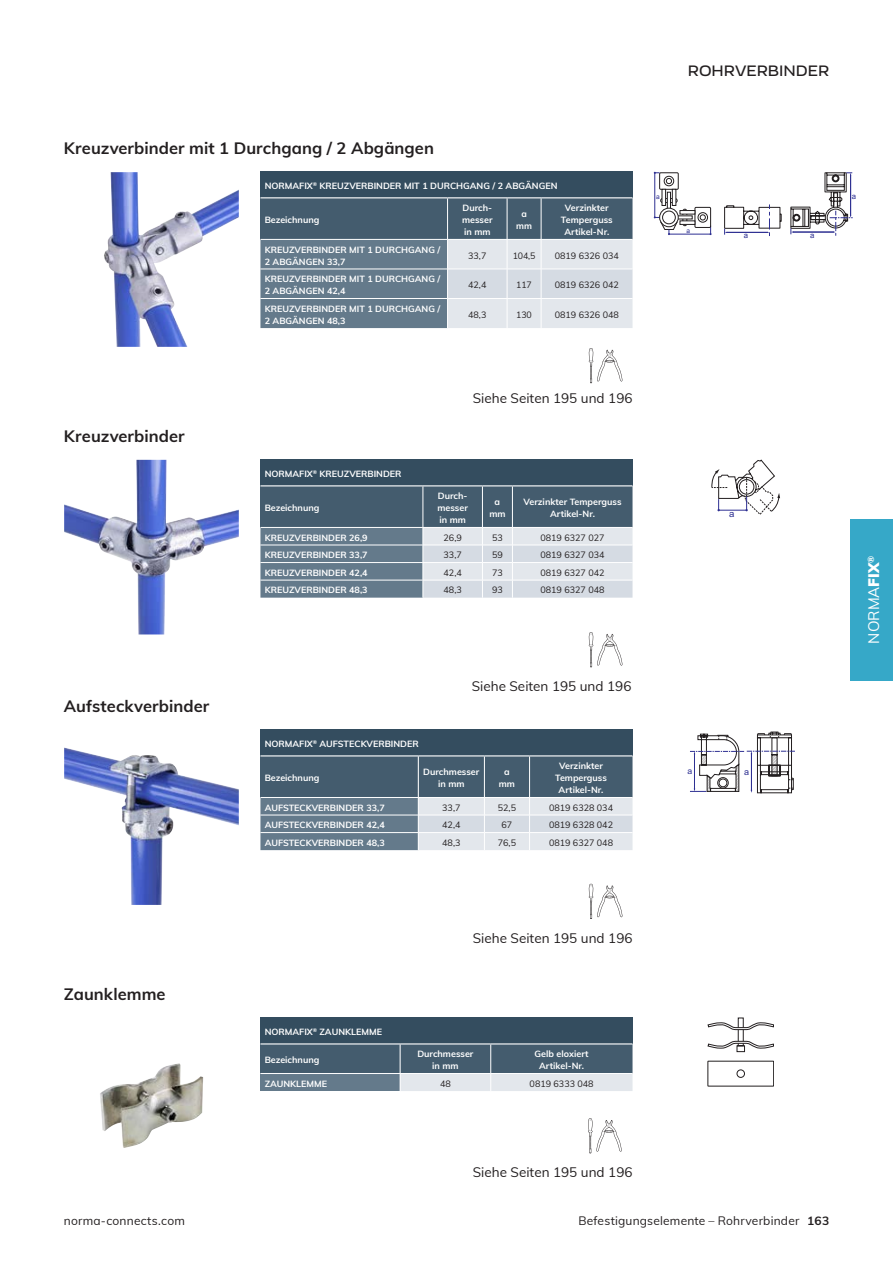
<style>
.page{position:relative;width:893px;height:1263px;background:#fff}
.page>*{position:absolute;margin:0;border:0;box-sizing:border-box;transform-origin:0 0}
.Headlines___level_03{font:700 16.5px "Muli";letter-spacing:.005em;color:#231f20}
.t1{font:600 15px "Nizzoli";color:#231f20}
.t2{font:15px "Muli";color:#fff}
.t3{font:13.5px "Muli";color:#231f20}
.t4{font:12px "Muli";letter-spacing:.015em;color:#231f20}
.t5{font:700 12px "Muli";color:#231f20}
.t6{font:9.6px "Arial";color:#2e3092}
.Tabelle_weiss___bold{font:700 9px/12px "Muli";color:#fff;text-align:center}
.Tabelle{font:9px "Muli";color:#231f20}
.t7{font:9px "Arial";color:#2e3092}
.t8{font:8.7px "Arial";color:#2e3092}
.t9{font:7.8px "Arial";color:#2e3092}
.t10{font:6.6px "Arial";color:#2e3092}
.s1{font-weight:900}
</style>
<div class="page">
<div style="left:850px;top:519px;width:43px;height:161px;background:#36a8c8"></div>
<svg style="left:712px;top:460px;width:68px;height:55px"></svg>
<svg style="left:690px;top:732px;width:105px;height:61px"></svg>
<div style="left:260px;top:460px;width:372px;height:26px;background:#344d5f"></div>
<svg style="left:260px;top:486px;width:372px;height:112px;background:#8898a5"></svg>
<hr style="left:512px;top:580px;width:120px;height:1px;background:#fff">
<hr style="left:260px;top:485px;width:163px;height:1px;background:#fff">
<hr style="left:423px;top:485px;width:59px;height:1px;background:#fff">
<hr style="left:482px;top:485px;width:30px;height:1px;background:#fff">
<hr style="left:512px;top:485px;width:120px;height:1px;background:#fff">
<div style="left:260px;top:730px;width:372px;height:26px;background:#344d5f"></div>
<svg style="left:260px;top:756px;width:372px;height:94px;background:#8292a0"></svg>
<hr style="left:530px;top:832px;width:102px;height:1px;background:#fff">
<hr style="left:260px;top:755px;width:158px;height:1px;background:#fff">
<hr style="left:418px;top:755px;width:66px;height:1px;background:#fff">
<hr style="left:484px;top:755px;width:46px;height:1px;background:#fff">
<hr style="left:530px;top:755px;width:102px;height:1px;background:#fff">
<img style="left:64px;top:460px;width:175px;height:174px">
<img style="left:64px;top:747px;width:175px;height:158px">
<img style="left:100px;top:1063px;width:103px;height:85px">
<svg style="left:589px;top:632px;width:33px;height:35px"></svg>
<svg style="left:589px;top:884px;width:33px;height:35px"></svg>
<svg style="left:708px;top:1018px;width:66px;height:34px"></svg>
<svg style="left:708px;top:1061px;width:66px;height:25px"></svg>
<div style="left:260px;top:1018px;width:372px;height:26px;background:#344d5f"></div>
<div style="left:260px;top:1044px;width:140px;height:29px;background:#445c6e"></div>
<div style="left:260px;top:1073px;width:140px;height:18px;background:#647a8b"></div>
<hr style="left:260px;top:1073px;width:140px;height:1px;background:#fff">
<svg style="left:400px;top:1044px;width:232px;height:47px;background:#8594a1"></svg>
<hr style="left:260px;top:1043px;width:140px;height:1px;background:#fff">
<hr style="left:400px;top:1043px;width:91px;height:1px;background:#fff">
<hr style="left:491px;top:1043px;width:141px;height:1px;background:#fff">
<svg style="left:588px;top:1118px;width:34px;height:35px"></svg>
<div style="left:260px;top:172px;width:372px;height:26px;background:#344d5f"></div>
<svg style="left:260px;top:198px;width:372px;height:130px;background:#8797a4"></svg>
<hr style="left:541px;top:298px;width:91px;height:1px;background:#fff">
<hr style="left:260px;top:197px;width:188px;height:1px;background:#fff">
<hr style="left:448px;top:197px;width:59px;height:1px;background:#fff">
<hr style="left:507px;top:197px;width:34px;height:1px;background:#fff">
<hr style="left:541px;top:197px;width:91px;height:1px;background:#fff">
<img style="left:104px;top:172px;width:135px;height:175px">
<svg style="left:589px;top:348px;width:33px;height:35px"></svg>
<svg style="left:654px;top:172px;width:58px;height:63px"></svg>
<svg style="left:790px;top:172px;width:63px;height:64px"></svg>
<svg style="left:724px;top:204px;width:57px;height:32px"></svg>
<p class="Headlines___level_03" style="left:64px;top:136px;width:372px">Kreuzverbinder mit 1 Durchgang / 2 Abgängen</p>
<p class="Tabelle_weiss___bold" style="left:265px;top:180px;width:294px">NORMAFIX<sup>®</sup> KREUZVERBINDER MIT 1 DURCHGANG / 2 ABGÄNGEN</p>
<p class="Tabelle_weiss___bold" style="left:265px;top:213px;width:56px">Bezeichnung</p>
<p class="Tabelle_weiss___bold" style="left:462px;top:201px;width:32px;text-align:justify">Durch&shy;messer in mm</p>
<p class="Tabelle_weiss___bold" style="left:521px;top:207px;width:7px">a</p>
<p class="Tabelle_weiss___bold" style="left:561px;top:201px;width:53px">Verzinkter<br>Temperguss</p>
<p class="Tabelle_weiss___bold" style="left:564px;top:225px;width:46px">Artikel-Nr.</p>
<p class="Tabelle_weiss___bold" style="left:516px;top:219px;width:17px">mm</p>
<p class="Tabelle_weiss___bold" style="left:265px;top:243px;width:177px;text-align:left">KREUZVERBINDER MIT 1 DURCHGANG /<br>2 ABGÄNGEN 33,7</p>
<p class="Tabelle" style="left:468px;top:249px;width:20px">33,7</p>
<p class="Tabelle" style="left:513px;top:249px;width:24px">104,5</p>
<p class="Tabelle" style="left:555px;top:249px;width:66px">0819 6326 034</p>
<p class="Tabelle_weiss___bold" style="left:265px;top:273px;width:177px;text-align:left">KREUZVERBINDER MIT 1 DURCHGANG /<br>2 ABGÄNGEN 42,4</p>
<p class="Tabelle" style="left:468px;top:278px;width:20px">42,4</p>
<p class="Tabelle" style="left:516px;top:278px;width:17px">117</p>
<p class="Tabelle" style="left:555px;top:278px;width:66px">0819 6326 042</p>
<p class="Tabelle_weiss___bold" style="left:265px;top:302px;width:177px;text-align:left">KREUZVERBINDER MIT 1 DURCHGANG /<br>2 ABGÄNGEN 48,3</p>
<p class="Tabelle" style="left:468px;top:308px;width:20px">48,3</p>
<p class="Tabelle" style="left:516px;top:308px;width:17px">130</p>
<p class="Tabelle" style="left:555px;top:308px;width:66px">0819 6326 048</p>
<p class="t1" style="left:688px;top:62px;width:143px">ROHRVERBINDER</p>
<p class="t10" style="left:656px;top:192px;width:5px">a</p>
<p class="t10" style="left:686px;top:227px;width:5px">a</p>
<p class="t9" style="left:744px;top:230px;width:6px">a</p>
<p class="t9" style="left:810px;top:230px;width:6px">a</p>
<p class="t9" style="left:852px;top:191px;width:6px">a</p>
<p class="Headlines___level_03" style="left:64px;top:424px;width:122px">Kreuzverbinder</p>
<p class="Headlines___level_03" style="left:64px;top:694px;width:147px">Aufsteckverbinder</p>
<p class="Tabelle_weiss___bold" style="left:265px;top:468px;width:138px">NORMAFIX<sup>®</sup> KREUZVERBINDER</p>
<p class="Tabelle_weiss___bold" style="left:265px;top:501px;width:56px">Bezeichnung</p>
<p class="t3" style="left:473px;top:388px;width:161px">Siehe Seiten 195 und 196</p>
<p class="Tabelle_weiss___bold" style="left:437px;top:489px;width:32px;text-align:justify">Durch&shy;messer in mm</p>
<p class="Tabelle_weiss___bold" style="left:495px;top:495px;width:7px">a</p>
<p class="Tabelle_weiss___bold" style="left:489px;top:507px;width:18px">mm</p>
<p class="Tabelle_weiss___bold" style="left:523px;top:495px;width:100px">Verzinkter Temperguss</p>
<p class="Tabelle_weiss___bold" style="left:550px;top:507px;width:46px">Artikel-Nr.</p>
<p class="Tabelle_weiss___bold" style="left:265px;top:531px;width:104px">KREUZVERBINDER 26,9</p>
<p class="Tabelle" style="left:444px;top:531px;width:20px">26,9</p>
<p class="Tabelle" style="left:492px;top:531px;width:12px">53</p>
<p class="Tabelle" style="left:540px;top:531px;width:66px">0819 6327 027</p>
<p class="Tabelle_weiss___bold" style="left:265px;top:549px;width:104px">KREUZVERBINDER 33,7</p>
<p class="Tabelle" style="left:444px;top:548px;width:20px">33,7</p>
<p class="Tabelle" style="left:492px;top:548px;width:12px">59</p>
<p class="Tabelle" style="left:540px;top:548px;width:66px">0819 6327 034</p>
<p class="Tabelle_weiss___bold" style="left:265px;top:566px;width:104px">KREUZVERBINDER 42,4</p>
<p class="Tabelle" style="left:444px;top:566px;width:20px">42,4</p>
<p class="Tabelle" style="left:492px;top:566px;width:12px">73</p>
<p class="Tabelle" style="left:540px;top:566px;width:66px">0819 6327 042</p>
<p class="Tabelle_weiss___bold" style="left:265px;top:584px;width:104px">KREUZVERBINDER 48,3</p>
<p class="Tabelle" style="left:444px;top:584px;width:20px">48,3</p>
<p class="Tabelle" style="left:492px;top:584px;width:12px">93</p>
<p class="Tabelle" style="left:540px;top:584px;width:66px">0819 6327 048</p>
<p class="t3" style="left:472px;top:676px;width:161px">Siehe Seiten 195 und 196</p>
<p class="Tabelle_weiss___bold" style="left:265px;top:738px;width:156px">NORMAFIX<sup>®</sup> AUFSTECKVERBINDER</p>
<p class="Tabelle_weiss___bold" style="left:265px;top:771px;width:56px">Bezeichnung</p>
<p class="Tabelle_weiss___bold" style="left:423px;top:765px;width:58px">Durchmesser in mm</p>
<p class="Tabelle_weiss___bold" style="left:504px;top:765px;width:7px">a</p>
<p class="Tabelle_weiss___bold" style="left:499px;top:777px;width:18px">mm</p>
<p class="Tabelle_weiss___bold" style="left:555px;top:759px;width:53px">Verzinkter<br>Temperguss</p>
<p class="Tabelle_weiss___bold" style="left:559px;top:783px;width:46px">Artikel-Nr.</p>
<p class="Tabelle_weiss___bold" style="left:265px;top:801px;width:122px">AUFSTECKVERBINDER 33,7</p>
<p class="Tabelle" style="left:442px;top:801px;width:20px">33,7</p>
<p class="Tabelle" style="left:498px;top:801px;width:20px">52,5</p>
<p class="Tabelle" style="left:549px;top:801px;width:66px">0819 6328 034</p>
<p class="Tabelle_weiss___bold" style="left:265px;top:819px;width:122px">AUFSTECKVERBINDER 42,4</p>
<p class="Tabelle" style="left:442px;top:818px;width:20px">42,4</p>
<p class="Tabelle" style="left:502px;top:818px;width:12px">67</p>
<p class="Tabelle" style="left:549px;top:818px;width:66px">0819 6328 042</p>
<p class="Tabelle_weiss___bold" style="left:265px;top:836px;width:122px">AUFSTECKVERBINDER 48,3</p>
<p class="Tabelle" style="left:442px;top:836px;width:20px">48,3</p>
<p class="Tabelle" style="left:498px;top:836px;width:20px">76,5</p>
<p class="Tabelle" style="left:549px;top:836px;width:66px">0819 6327 048</p>
<p class="t6" style="left:729px;top:507px;width:7px">a</p>
<p class="t8" style="left:687px;top:766px;width:6px">a</p>
<p class="t7" style="left:744px;top:766px;width:7px">a</p>
<h2 class="t2" style="left:863px;top:644px;width:90px;rotate:-90deg">NORMA<span class="s1">FIX</span><sup>®</sup></h2>
<p class="Headlines___level_03" style="left:64px;top:982px;width:103px">Zaunklemme</p>
<h3 class="t4" style="left:64px;top:1212px;width:123px">norma-connects.com</h3>
<p class="t3" style="left:473px;top:928px;width:161px">Siehe Seiten 195 und 196</p>
<p class="Tabelle_weiss___bold" style="left:265px;top:1026px;width:119px">NORMAFIX<sup>®</sup> ZAUNKLEMME</p>
<p class="Tabelle_weiss___bold" style="left:265px;top:1053px;width:56px">Bezeichnung</p>
<p class="Tabelle_weiss___bold" style="left:417px;top:1047px;width:58px">Durchmesser in mm</p>
<p class="Tabelle_weiss___bold" style="left:535px;top:1047px;width:56px">Gelb eloxiert</p>
<p class="Tabelle_weiss___bold" style="left:539px;top:1059px;width:46px">Artikel-Nr.</p>
<p class="Tabelle_weiss___bold" style="left:265px;top:1077px;width:64px">ZAUNKLEMME</p>
<p class="Tabelle" style="left:440px;top:1077px;width:12px">48</p>
<p class="Tabelle" style="left:530px;top:1077px;width:66px">0819 6333 048</p>
<p class="t3" style="left:473px;top:1162px;width:161px">Siehe Seiten 195 und 196</p>
<p class="t4" style="left:578px;top:1212px;width:223px">Befestigungselemente – Rohrverbinder</p>
<h3 class="t5" style="left:807px;top:1211px;width:24px">163</h3>
</div>
